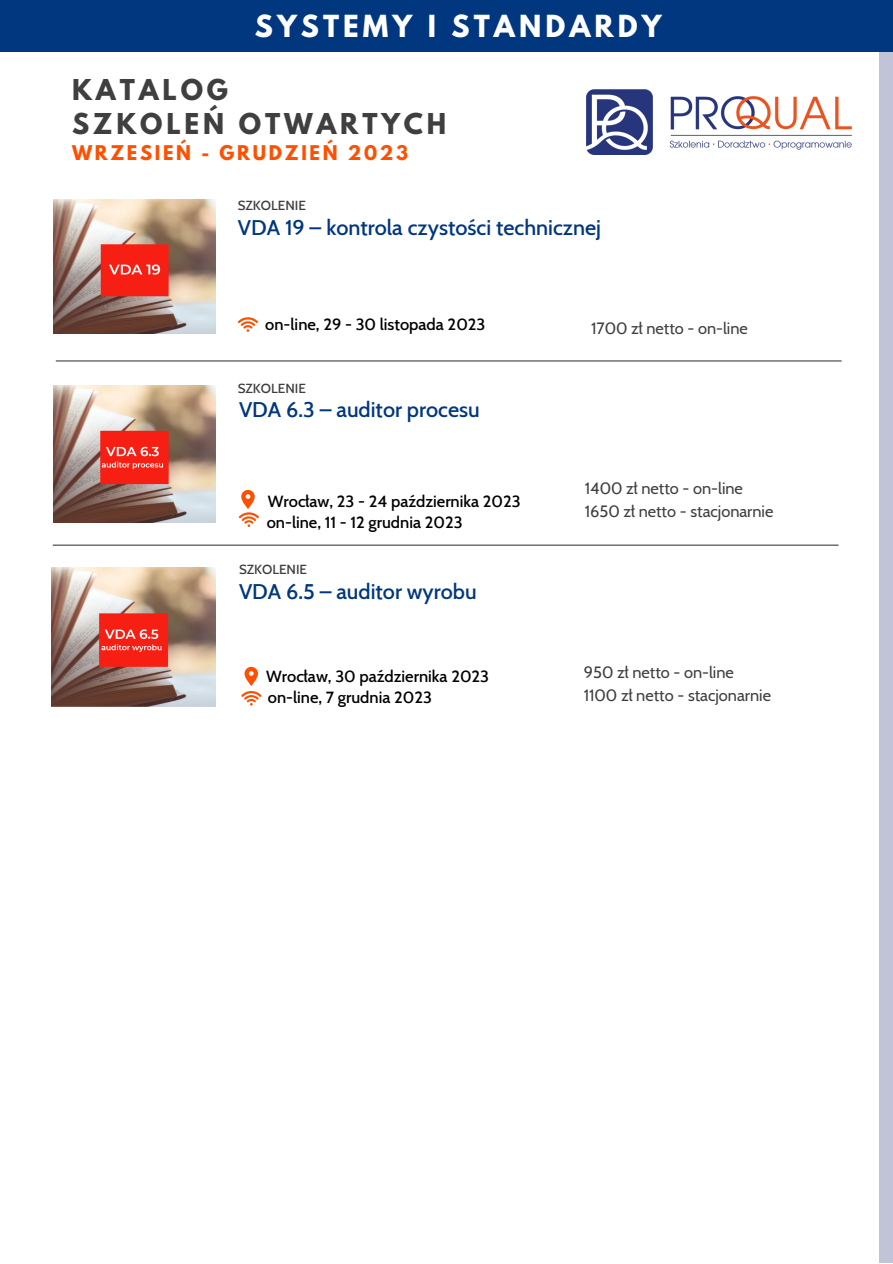
<style>
.page{position:relative;width:893px;height:1264px;background:#fff}
.page>*{position:absolute;margin:0;border:0;box-sizing:border-box;transform-origin:0 0}
.t1{font:700 27px "League Spartan";letter-spacing:.15em;color:#fff}
.t2{font:700 25.5px "League Spartan";letter-spacing:.15em;color:#403f3f}
.t3{font:500 21.6px "Cabin";color:#00377f}
.t4{font:700 18px "League Spartan";letter-spacing:.15em;color:#fe5000}
.t5{font:500 16.5px "Cabin";color:#000}
.t6{font:16.35px "Cabin";color:#403f3f}
.t7{font:500 13.35px "Cabin";color:#403f3f}
</style>
<div class="page">
<div style="left:879px;top:31px;width:13px;height:1231px;background:#c1c4d9"></div>
<div style="left:0;top:0;width:892px;height:52px;background:#00377f"></div>
<img style="left:586px;top:89px;width:265px;height:65px">
<img style="left:53px;top:385px;width:162px;height:137px">
<img style="left:51px;top:567px;width:164px;height:139px">
<img style="left:53px;top:199px;width:162px;height:135px">
<svg style="left:238px;top:317px;width:20px;height:15px"></svg>
<hr style="left:56px;top:360px;width:785px;height:1px;background:#403f3f">
<hr style="left:53px;top:544px;width:785px;height:1px;background:#403f3f">
<svg style="left:239px;top:490px;width:20px;height:37px"></svg>
<svg style="left:241px;top:667px;width:20px;height:38px"></svg>
<p class="t1" style="left:255px;top:13px;width:408px">SYSTEMY I STANDARDY</p>
<p class="t2" style="left:72px;top:77px;width:157px">KATALOG</p>
<p class="t2" style="left:72px;top:111px;width:376px">SZKOLEŃ OTWARTYCH</p>
<p class="t4" style="left:72px;top:143px;width:337px">WRZESIEŃ - GRUDZIEŃ 2023</p>
<p class="t7" style="left:238px;top:197px;width:70px">SZKOLENIE</p>
<p class="t3" style="left:238px;top:214px;width:365px">VDA 19 – kontrola czystości technicznej</p>
<p class="t5" style="left:265px;top:314px;width:222px">on-line, 29 - 30 listopada 2023</p>
<p class="t6" style="left:591px;top:318px;width:158px">1700 zł netto - on-line</p>
<p class="t7" style="left:238px;top:380px;width:70px">SZKOLENIE</p>
<p class="t3" style="left:239px;top:396px;width:242px">VDA 6.3 – auditor procesu</p>
<p class="t5" style="left:268px;top:491px;width:254px">Wrocław, 23 - 24 października 2023</p>
<p class="t5" style="left:267px;top:511px;width:197px">on-line, 11 - 12 grudnia 2023</p>
<p class="t7" style="left:239px;top:561px;width:70px">SZKOLENIE</p>
<p class="t3" style="left:239px;top:578px;width:239px">VDA 6.5 – auditor wyrobu</p>
<p class="t5" style="left:266px;top:666px;width:224px">Wrocław, 30 października 2023</p>
<p class="t5" style="left:268px;top:687px;width:166px">on-line, 7 grudnia 2023</p>
<p class="t6" style="left:585px;top:478px;width:159px">1400 zł netto - on-line</p>
<p class="t6" style="left:585px;top:501px;width:190px">1650 zł netto - stacjonarnie</p>
<p class="t6" style="left:584px;top:662px;width:151px">950 zł netto - on-line</p>
<p class="t6" style="left:584px;top:685px;width:188px">1100 zł netto - stacjonarnie</p>
</div>
